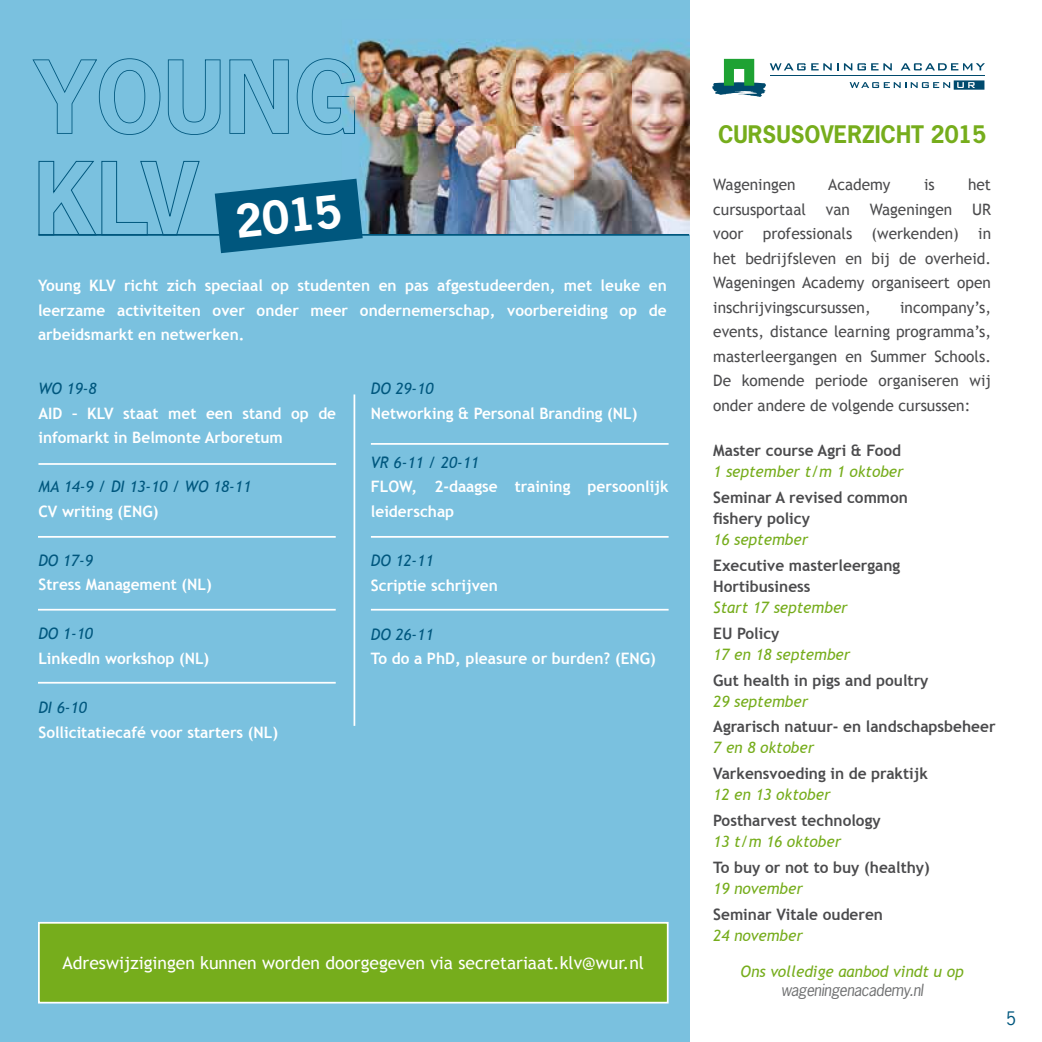
<style>
.page{position:relative;width:1042px;height:1042px;background:#fff}
.page>*{position:absolute;margin:0;border:0;box-sizing:border-box;transform-origin:0 0}
.t1{font:700 42.88px "News Gothic Std";color:#fff}
.t2{font:700 22.75px "News Gothic Std";color:#76ad1c}
.t3{font:17.5px "Trebuchet MS";color:#fff}
.t4{font:17.5px "News Gothic Std";color:#00577e}
.t5{font:700 15.75px/24.5px "Trebuchet MS";color:#fff}
.t6{font:15.75px/24.5px "Trebuchet MS";color:#4b4b4d;text-align:justify}
.t7{font:700 15.75px/21px "Trebuchet MS";color:#4b4b4d}
.t8{font:italic 15.75px "Trebuchet MS";color:#76ad1c}
.t9{font:italic 15.75px "Trebuchet MS";color:#00577e}
.t10{font:italic 15.75px "News Gothic Std";letter-spacing:-.03em;color:#707172}
</style>
<div class="page">
<div style="left:0;top:0;width:689px;height:1042px;background:#7ac1df"></div>
<hr style="left:770px;top:75px;width:214px;height:1px;background:#004a6d">
<svg style="left:849px;top:80px;width:135px;height:10px"></svg>
<svg style="left:811px;top:63px;width:27px;height:7px"></svg>
<svg style="left:844px;top:63px;width:48px;height:7px"></svg>
<svg style="left:901px;top:63px;width:84px;height:7px"></svg>
<svg style="left:712px;top:59px;width:93px;height:38px"></svg>
<svg style="left:32px;top:58px;width:310px;height:77px"></svg>
<svg style="left:38px;top:160px;width:162px;height:74px"></svg>
<hr style="left:38px;top:463px;width:298px;height:2px;background:#fff">
<hr style="left:371px;top:536px;width:297px;height:2px;background:#fff">
<hr style="left:371px;top:609px;width:297px;height:1px;background:#fff">
<hr style="left:38px;top:536px;width:298px;height:2px;background:#fff">
<hr style="left:38px;top:609px;width:298px;height:1px;background:#fff">
<div style="left:39px;top:923px;width:629px;height:79px;background:#76ad1c"></div>
<div style="left:38px;top:922px;width:630px;height:81px;border:2px solid #fff"></div>
<hr style="left:353px;top:394px;width:2px;height:332px;background:#fff">
<hr style="left:38px;top:682px;width:298px;height:1px;background:#fff">
<hr style="left:371px;top:443px;width:297px;height:2px;background:#fff">
<img style="left:346px;top:39px;width:343px;height:195px">
<img style="left:342px;top:62px;width:13px;height:72px">
<hr style="left:38px;top:234px;width:651px;height:2px;background:#00577e">
<svg style="left:215px;top:179px;width:148px;height:74px"></svg>
<h1 class="t1" style="left:233px;top:194px;width:108px;rotate:-6deg">2015</h1>
<p class="t5" style="left:38px;top:273px;width:630px;text-align:justify">Young KLV richt zich speciaal op studenten en pas afgestudeerden, met leuke en leerzame activiteiten over onder meer ondernemerschap, voorbereiding op de arbeidsmarkt en netwerken.</p>
<p class="t9" style="left:38px;top:379px;width:60px">WO 19-8</p>
<p class="t5" style="left:38px;top:401px;width:299px">AID – KLV staat met een stand op de infomarkt in Belmonte Arboretum</p>
<p class="t9" style="left:38px;top:477px;width:214px">MA 14-9 / DI 13-10 / WO 18-11</p>
<p class="t5" style="left:38px;top:499px;width:121px">CV writing (ENG)</p>
<p class="t9" style="left:38px;top:551px;width:56px">DO 17-9</p>
<p class="t5" style="left:38px;top:572px;width:175px">Stress Management (NL)</p>
<p class="t9" style="left:38px;top:624px;width:56px">DO 1-10</p>
<p class="t5" style="left:38px;top:646px;width:172px">LinkedIn workshop (NL)</p>
<p class="t9" style="left:38px;top:698px;width:50px">DI 6-10</p>
<p class="t5" style="left:38px;top:719px;width:241px">Sollicitatiecafé voor starters (NL)</p>
<p class="t9" style="left:371px;top:379px;width:64px">DO 29-10</p>
<p class="t5" style="left:371px;top:401px;width:268px">Networking &amp; Personal Branding (NL)</p>
<p class="t9" style="left:371px;top:453px;width:110px">VR 6-11 / 20-11</p>
<p class="t5" style="left:371px;top:475px;width:299px">FLOW, 2-daagse training persoonlijk leiderschap</p>
<p class="t9" style="left:371px;top:551px;width:64px">DO 12-11</p>
<p class="t5" style="left:371px;top:573px;width:128px">Scriptie schrijven</p>
<p class="t9" style="left:371px;top:624px;width:64px">DO 26-11</p>
<p class="t5" style="left:371px;top:646px;width:286px">To do a PhD, pleasure or burden? (ENG)</p>
<p class="t3" style="left:62px;top:952px;width:583px">Adreswijzigingen kunnen worden doorgegeven via secretariaat.klv@wur.nl</p>
<h2 class="t2" style="left:718px;top:119px;width:270px">CURSUSOVERZICHT 2015</h2>
<p class="t6" style="left:713px;top:173px;width:84px">Wageningen</p>
<p class="t6" style="left:828px;top:173px;width:64px">Academy</p>
<p class="t6" style="left:924px;top:173px;width:12px">is</p>
<p class="t6" style="left:968px;top:173px;width:24px">het</p>
<p class="t6" style="left:713px;top:197px;width:94px">cursusportaal</p>
<p class="t6" style="left:826px;top:197px;width:26px">van</p>
<p class="t6" style="left:870px;top:197px;width:84px">Wageningen</p>
<p class="t6" style="left:713px;top:197px;width:279px;text-indent:259px">UR voor professionals (werkenden) in het bedrijfsleven en bij de overheid.<br>Wageningen Academy organiseert open inschrijvingscursussen,</p>
<p class="t6" style="left:713px;top:295px;width:279px;text-indent:187px">incompany’s, events, distance learning programma’s, masterleergangen en Summer Schools.<br>De komende periode organiseren wij onder andere de volgende cursussen:</p>
<p class="t7" style="left:713px;top:439px;width:189px">Master course Agri &amp; Food</p>
<p class="t8" style="left:713px;top:462px;width:192px">1 september t/m 1 oktober</p>
<p class="t7" style="left:713px;top:486px;width:196px">Seminar A revised common fishery policy</p>
<p class="t8" style="left:713px;top:530px;width:96px">16 september</p>
<p class="t7" style="left:713px;top:554px;width:189px">Executive masterleergang<br>Hortibusiness</p>
<p class="t8" style="left:713px;top:598px;width:136px">Start 17 september</p>
<p class="t7" style="left:713px;top:622px;width:68px">EU Policy</p>
<p class="t8" style="left:713px;top:645px;width:139px">17 en 18 september</p>
<p class="t7" style="left:713px;top:669px;width:217px">Gut health in pigs and poultry</p>
<p class="t8" style="left:713px;top:691px;width:96px">29 september</p>
<p class="t7" style="left:713px;top:716px;width:284px">Agrarisch natuur- en landschapsbeheer</p>
<p class="t8" style="left:713px;top:738px;width:103px">7 en 8 oktober</p>
<p class="t7" style="left:713px;top:763px;width:216px">Varkensvoeding in de praktijk</p>
<p class="t8" style="left:713px;top:785px;width:119px">12 en 13 oktober</p>
<p class="t7" style="left:713px;top:810px;width:169px">Postharvest technology</p>
<p class="t8" style="left:713px;top:832px;width:129px">13 t/m 16 oktober</p>
<p class="t7" style="left:713px;top:857px;width:218px">To buy or not to buy (healthy)</p>
<p class="t8" style="left:713px;top:879px;width:91px">19 november</p>
<p class="t7" style="left:713px;top:904px;width:171px">Seminar Vitale ouderen</p>
<p class="t8" style="left:713px;top:926px;width:91px">24 november</p>
<p class="t8" style="left:740px;top:962px;width:225px">Ons volledige aanbod vindt u op</p>
<p class="t10" style="left:781px;top:980px;width:144px">wageningenacademy.nl</p>
<p class="t4" style="left:1006px;top:1007px;width:12px">5</p>
</div>
